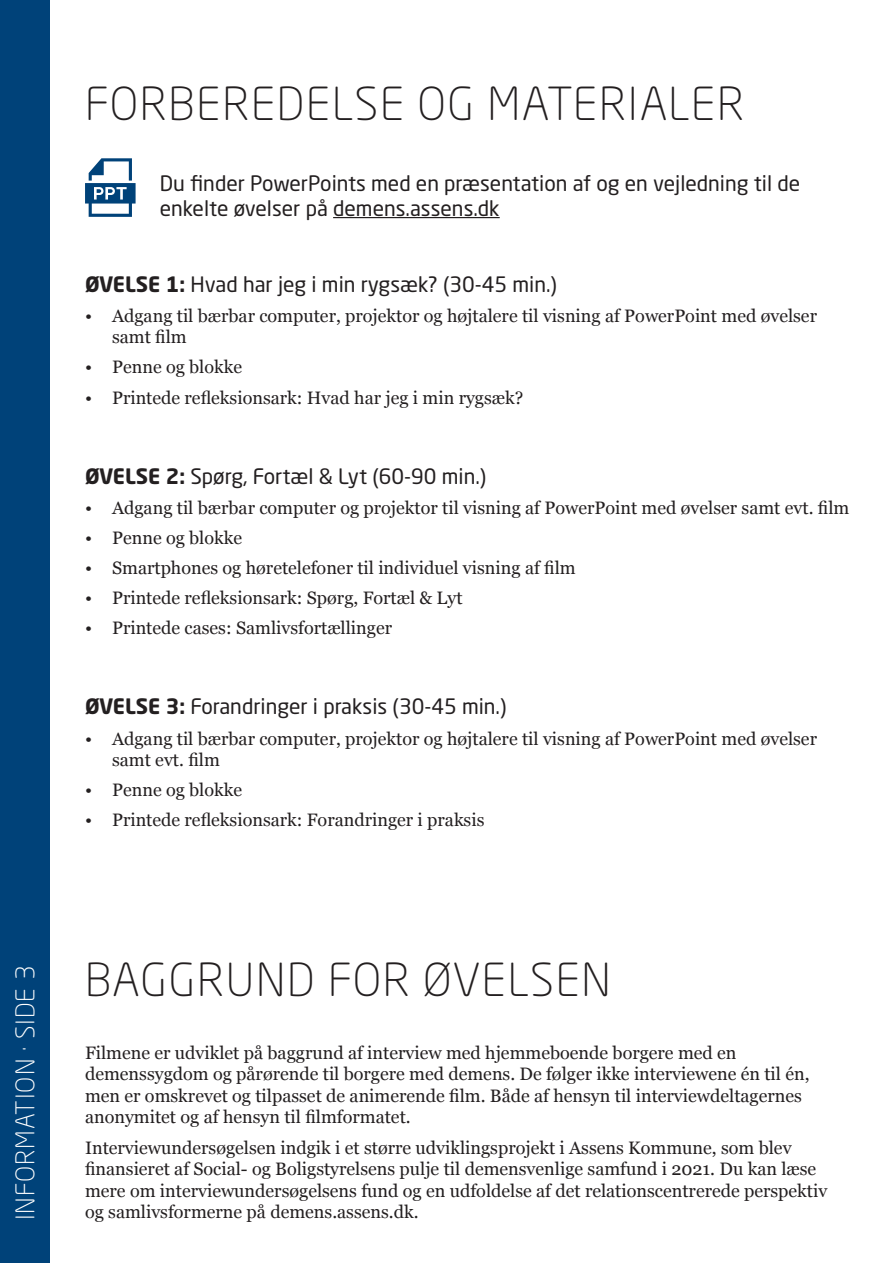
<style>
.page{position:relative;width:893px;height:1263px;background:#fff}
.page>*{position:absolute;margin:0;border:0;box-sizing:border-box;transform-origin:0 0}
.t1{font:300 45px "Neo Sans Std";letter-spacing:.04em;color:#231f20}
.t2{font:300 25.5px "Neo Sans Std";letter-spacing:.04em;color:#fff}
.Default{font:21px/25.2px "Neo Sans Std";color:#231f20}
.t3{font:18px/21.6px "Georgia";color:#231f20}
.s1{font-weight:700}
</style>
<div class="page">
<div style="left:0;top:0;width:50px;height:1263px;background:#004279"></div>
<hr style="left:333px;top:217px;width:167px;height:1px;background:#231f20">
<svg style="left:85px;top:158px;width:51px;height:59px"></svg>
<p class="t1" style="left:85px;top:77px;width:660px">FORBEREDELSE OG MATERIALER</p>
<p class="Default" style="left:160px;top:170px;width:642px">Du finder PowerPoints med en præsentation af og en vejledning til de enkelte øvelser på demens.assens.dk</p>
<p class="Default" style="left:85px;top:271px;width:473px"><span class="s1">ØVELSE 1:</span> Hvad har jeg i min rygsæk? (30-45 min.)</p>
<p class="t3" style="left:112px;top:304px;width:706px;text-indent:-27px">• Adgang til bærbar computer, projektor og højtalere til visning af PowerPoint med øvelser samt film</p>
<p class="t3" style="left:85px;top:356px;width:159px">• Penne og blokke</p>
<p class="t3" style="left:85px;top:386px;width:440px">• Printede refleksionsark: Hvad har jeg i min rygsæk?</p>
<p class="Default" style="left:85px;top:463px;width:403px"><span class="s1">ØVELSE 2:</span> Spørg, Fortæl &amp; Lyt (60-90 min.)</p>
<p class="t3" style="left:85px;top:496px;width:766px">• Adgang til bærbar computer og projektor til visning af PowerPoint med øvelser samt evt. film</p>
<p class="t3" style="left:85px;top:526px;width:159px">• Penne og blokke</p>
<p class="t3" style="left:85px;top:556px;width:492px">• Smartphones og høretelefoner til individuel visning af film</p>
<p class="t3" style="left:85px;top:586px;width:379px">• Printede refleksionsark: Spørg, Fortæl &amp; Lyt</p>
<p class="t3" style="left:85px;top:616px;width:309px">• Printede cases: Samlivsfortællinger</p>
<p class="Default" style="left:85px;top:694px;width:423px"><span class="s1">ØVELSE 3:</span> Forandringer i praksis (30-45 min.)</p>
<p class="t3" style="left:112px;top:727px;width:706px;text-indent:-27px">• Adgang til bærbar computer, projektor og højtalere til visning af PowerPoint med øvelser samt evt. film</p>
<p class="t3" style="left:85px;top:778px;width:159px">• Penne og blokke</p>
<p class="t3" style="left:85px;top:808px;width:401px">• Printede refleksionsark: Forandringer i praksis</p>
<p class="t2" style="left:10px;top:1220px;width:256px;rotate:-90deg">INFORMATION · SIDE 3</p>
<p class="t1" style="left:85px;top:952px;width:527px">BAGGRUND FOR ØVELSEN</p>
<p class="t3" style="left:85px;top:1041px;width:726px">Filmene er udviklet på baggrund af interview med hjemmeboende borgere med en demenssygdom og pårørende til borgere med demens. De følger ikke interviewene én til én, men er omskrevet og tilpasset de animerende film. Både af hensyn til interviewdeltagernes anonymitet og af hensyn til filmformatet.</p>
<p class="t3" style="left:85px;top:1136px;width:744px">Interviewundersøgelsen indgik i et større udviklingsprojekt i Assens Kommune, som blev finansieret af Social- og Boligstyrelsens pulje til demensvenlige samfund i 2021. Du kan læse mere om interviewundersøgelsens fund og en udfoldelse af det relationscentrerede perspektiv og samlivsformerne på demens.assens.dk.</p>
</div>
